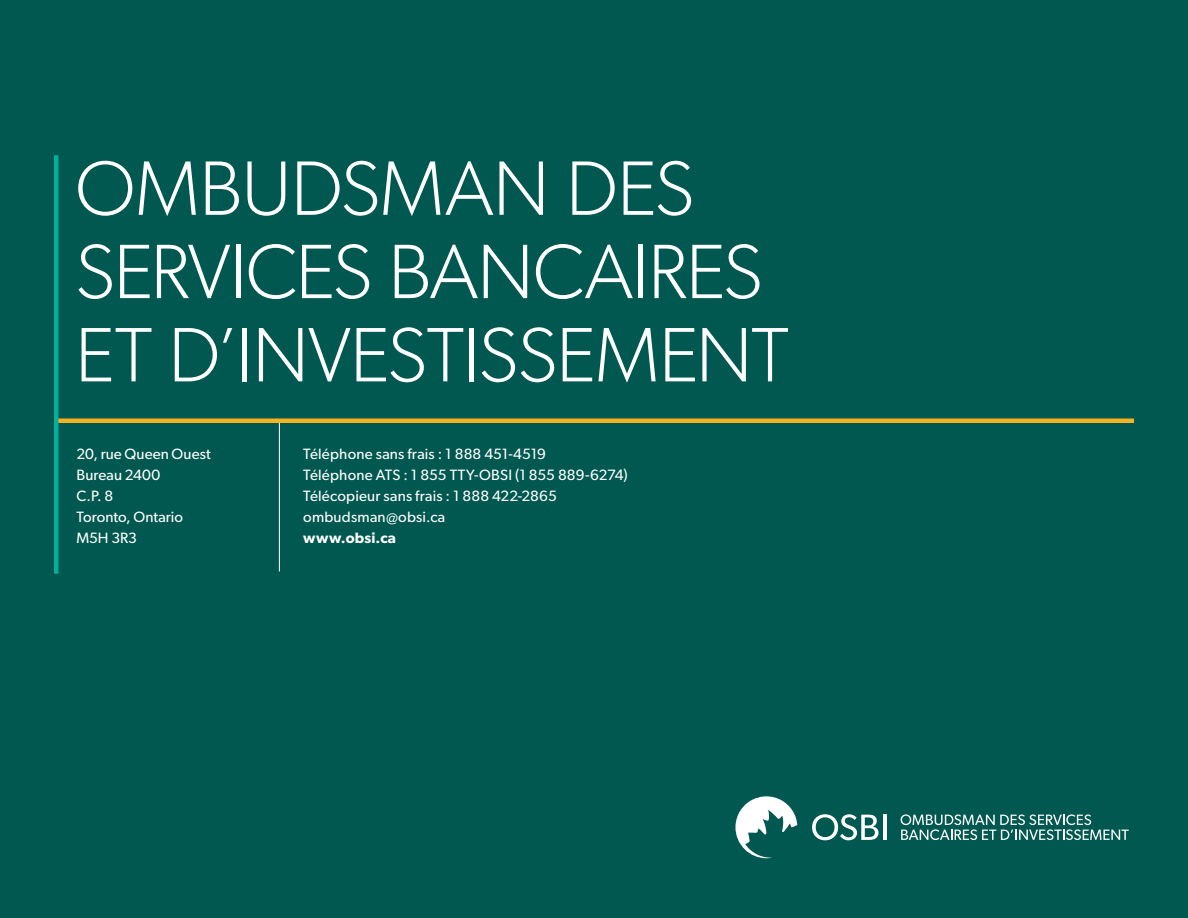
<style>
.page{position:relative;width:1188px;height:918px;background:#005850}
.page>*{position:absolute;margin:0;border:0;box-sizing:border-box;transform-origin:0 0}
.t1{font:300 77.25px/83.2px "Gibson";letter-spacing:-.015em;color:#fff}
.t2{font:15px/21px "Gibson";letter-spacing:.01em;color:#fff}
.t3{font:600 15px "Gibson";letter-spacing:.02em;color:#fff}
</style>
<div class="page">
<svg style="left:901px;top:814px;width:228px;height:26px"></svg>
<svg style="left:812px;top:814px;width:67px;height:26px"></svg>
<hr style="left:883px;top:815px;width:3px;height:25px;background:#fff">
<svg style="left:736px;top:796px;width:61px;height:62px"></svg>
<hr style="left:279px;top:421px;width:1px;height:151px;background:#fff">
<div style="left:54px;top:418px;width:1080px;height:5px;background:#f6b221"></div>
<hr style="left:54px;top:155px;width:4px;height:419px;background:#00b09a">
<h1 class="t1" style="left:75px;top:146px;width:715px">OMBUDSMAN DES<br>SERVICES BANCAIRES<br>ET D’INVESTISSEMENT</h1>
<p class="t2" style="left:76px;top:443px;width:136px">20, rue Queen Ouest<br>Bureau 2400<br>C.P. 8<br>Toronto, Ontario<br>M5H 3R3</p>
<p class="t2" style="left:303px;top:443px;width:326px">Téléphone sans frais : 1 888 451-4519<br>Téléphone ATS : 1 855 TTY-OBSI (1 855 889-6274)<br>Télécopieur sans frais : 1 888 422-2865 ombudsman@obsi.ca</p>
<p class="t3" style="left:303px;top:529px;width:94px">www.obsi.ca</p>
</div>
